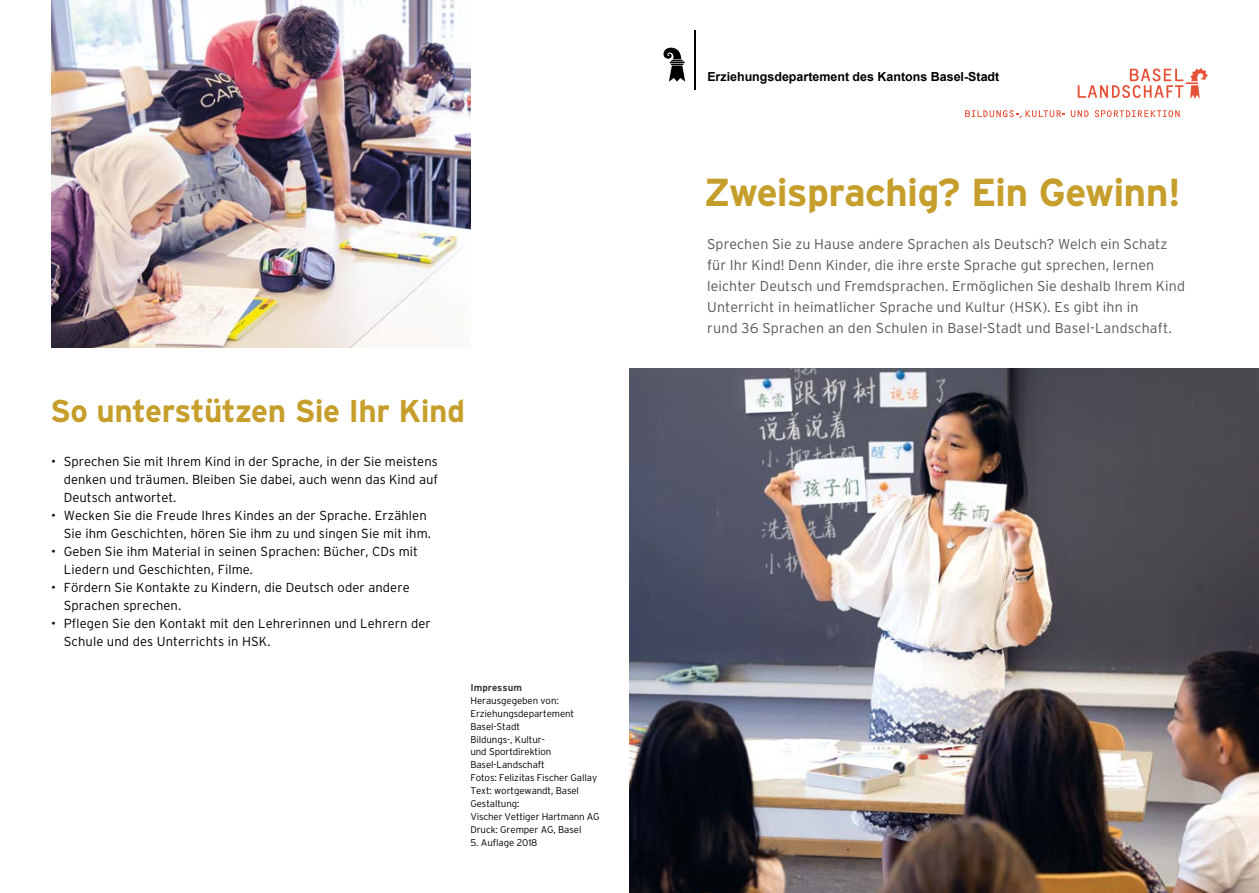
<style>
.page{position:relative;width:1259px;height:893px;background:#fff}
.page>*{position:absolute;margin:0;border:0;box-sizing:border-box;transform-origin:0 0}
.t1{font:700 39px "Interstate";letter-spacing:-.02em;color:#c69e2b}
.t2{font:700 31.5px "Interstate";letter-spacing:-.02em;color:#c69e2b}
.t3{font:300 14.25px/21px "Interstate";letter-spacing:.005em;color:#545859}
.t4{font:300 13.05px/18px "Interstate";letter-spacing:.005em;color:#000}
.t5{font:700 12.45px "Arial";color:#000}
.t6{font:300 9.75px/12.9px "Interstate";letter-spacing:-.01em;color:#000}
.t7{font:700 9.75px "Interstate";color:#413c38}
</style>
<div class="page">
<svg style="left:1077px;top:68px;width:130px;height:31px"></svg>
<svg style="left:965px;top:110px;width:123px;height:8px"></svg>
<svg style="left:1094px;top:110px;width:85px;height:7px"></svg>
<img style="left:629px;top:368px;width:630px;height:525px">
<img style="left:51px;top:0;width:420px;height:348px">
<svg style="left:663px;top:47px;width:22px;height:35px"></svg>
<hr style="left:694px;top:31px;width:1px;height:59px;background:#000">
<h2 class="t2" style="left:50px;top:393px;width:416px">So unterstützen Sie Ihr Kind</h2>
<p class="t4" style="left:64px;top:453px;width:376px;text-align:justify;text-indent:-13px">• Sprechen Sie mit Ihrem Kind in der Sprache, in der Sie meistens denken und träumen. Bleiben Sie dabei, auch wenn das Kind auf Deutsch antwortet.</p>
<p class="t4" style="left:64px;top:507px;width:369px;text-indent:-13px">• Wecken Sie die Freude Ihres Kindes an der Sprache. Erzählen<br>Sie ihm Geschichten, hören Sie ihm zu und singen Sie mit ihm.</p>
<p class="t4" style="left:64px;top:543px;width:356px;text-indent:-13px">• Geben Sie ihm Material in seinen Sprachen: Bücher, CDs mit<br>Liedern und Geschichten, Filme.</p>
<p class="t4" style="left:64px;top:579px;width:347px;text-indent:-13px">• Fördern Sie Kontakte zu Kindern, die Deutsch oder andere<br>Sprachen sprechen.</p>
<p class="t4" style="left:64px;top:615px;width:369px;text-indent:-13px">• Pflegen Sie den Kontakt mit den Lehrerinnen und Lehrern der<br>Schule und des Unterrichts in HSK.</p>
<p class="t7" style="left:470px;top:682px;width:53px">Impressum</p>
<p class="t6" style="left:470px;top:694px;width:131px">Herausgegeben von:<br>Erziehungsdepartement<br>Basel-Stadt<br>Bildungs-, Kultur-<br>und Sportdirektion<br>Basel-Landschaft<br>Fotos: Felizitas Fischer Gallay<br>Text: wortgewandt, Basel<br>Gestaltung:<br>Vischer Vettiger Hartmann AG<br>Druck: Gremper AG, Basel</p>
<p class="t6" style="left:470px;top:836px;width:69px">5. Auflage 2018</p>
<p class="t5" style="left:707px;top:68px;width:293px">Erziehungsdepartement des Kantons Basel-Stadt</p>
<h1 class="t1" style="left:703px;top:171px;width:479px">Zweisprachig? Ein Gewinn!</h1>
<p class="t3" style="left:707px;top:233px;width:479px">Sprechen Sie zu Hause andere Sprachen als Deutsch? Welch ein Schatz für Ihr Kind! Denn Kinder, die ihre erste Sprache gut sprechen, lernen leichter Deutsch und Fremdsprachen. Ermöglichen Sie deshalb Ihrem Kind Unterricht in heimatlicher Sprache und Kultur (HSK). Es gibt ihn in<br>rund 36 Sprachen an den Schulen in Basel-Stadt und Basel-Landschaft.</p>
</div>
